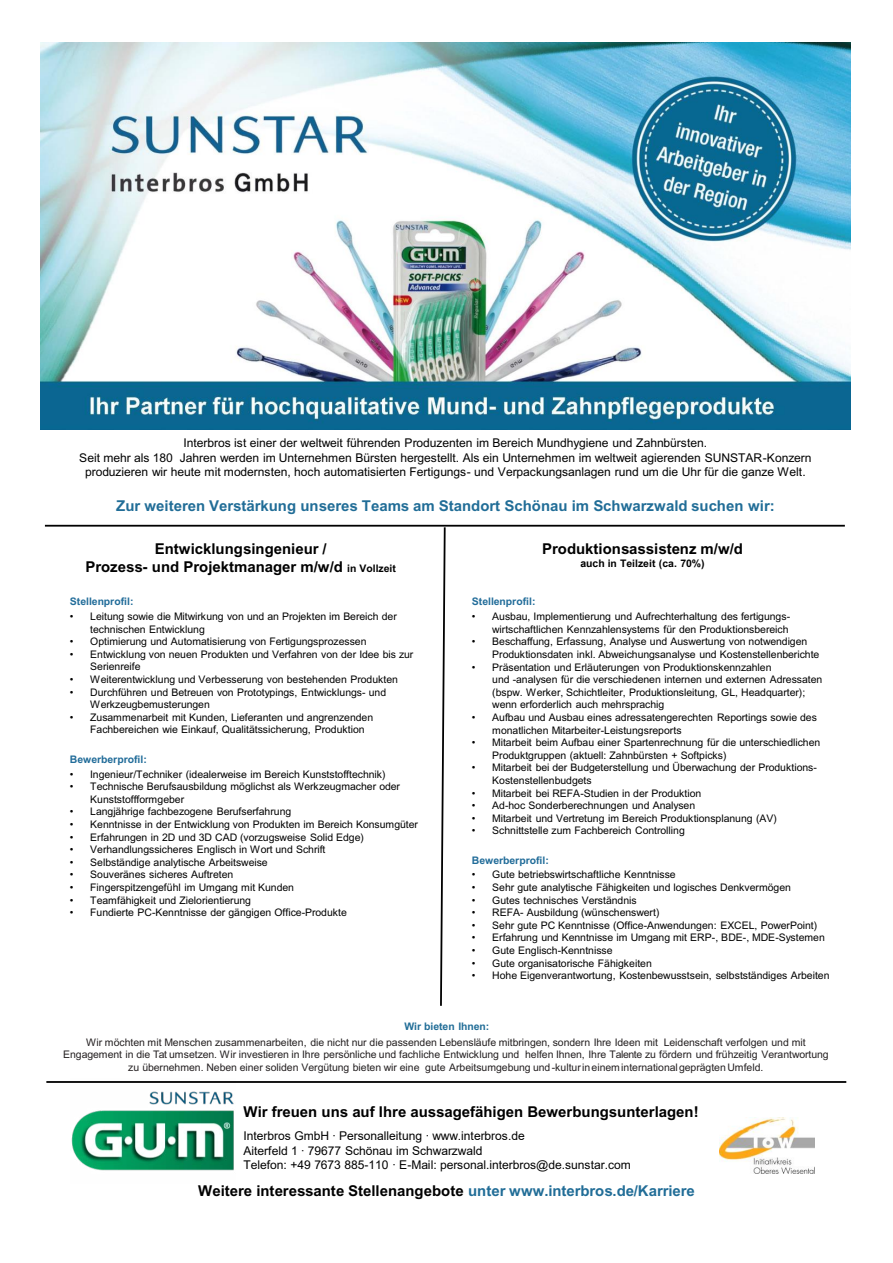
<style>
.page{position:relative;width:893px;height:1263px;background:#fff}
.page>*{position:absolute;margin:0;border:0;box-sizing:border-box;transform-origin:0 0}
.t1{font:700 15px/18px "Arial";color:#000;text-align:center}
.t2{font:700 15px "Arial";color:#216d97}
.t3{font:12px/14.4px "Arial";letter-spacing:-.005em;color:#000;text-align:center}
.t4{font:10.5px/12.6px "Arial";letter-spacing:-.005em;color:#000}
.t5{font:10.5px/12.6px "Arial";letter-spacing:-.005em;color:#231f20;text-align:center}
.t6{font:700 10.5px "Arial";letter-spacing:-.005em;color:#216c99}
.t7{font:700 10.5px "Arial";color:#000}
.t8{font:700 10.5px "Arial";letter-spacing:-.005em;color:#216d97}
.s1{font-size:10.5px}
.s2{color:#216d97}
</style>
<div class="page">
<img style="left:40px;top:43px;width:810px;height:387px">
<hr style="left:45px;top:525px;width:800px;height:2px;background:#000">
<hr style="left:46px;top:1081px;width:800px;height:2px;background:#000">
<img style="left:70px;top:1081px;width:165px;height:90px">
<svg style="left:439px;top:526px;width:8px;height:480px"></svg>
<img style="left:720px;top:1118px;width:94px;height:55px">
<p class="t3" style="left:79px;top:436px;width:734px">Interbros ist einer der weltweit führenden Produzenten im Bereich Mundhygiene und Zahnbürsten.<br>Seit mehr als 180 Jahren werden im Unternehmen Bürsten hergestellt. Als ein Unternehmen im weltweit agierenden SUNSTAR-Konzern produzieren wir heute mit modernsten, hoch automatisierten Fertigungs- und Verpackungsanlagen rund um die Uhr für die ganze Welt.</p>
<h1 class="t2" style="left:116px;top:497px;width:660px">Zur weiteren Verstärkung unseres Teams am Standort Schönau im Schwarzwald suchen wir:</h1>
<h1 class="t1" style="left:85px;top:539px;width:312px">Entwicklungsingenieur /<br>Prozess- und Projektmanager m/w/d <span class="s1">in Vollzeit</span></h1>
<h1 class="t1" style="left:542px;top:539px;width:202px">Produktionsassistenz m/w/d</h1>
<p class="t7" style="left:580px;top:556px;width:126px">auch in Teilzeit (ca. 70%)</p>
<p class="t6" style="left:70px;top:595px;width:65px">Stellenprofil:</p>
<p class="t4" style="left:90px;top:610px;width:308px;text-indent:-20px">• Leitung sowie die Mitwirkung von und an Projekten im Bereich der technischen Entwicklung</p>
<p class="t4" style="left:70px;top:635px;width:298px">• Optimierung und Automatisierung von Fertigungsprozessen</p>
<p class="t4" style="left:90px;top:648px;width:325px;text-indent:-20px">• Entwicklung von neuen Produkten und Verfahren von der Idee bis zur<br>Serienreife</p>
<p class="t4" style="left:70px;top:673px;width:329px">• Weiterentwicklung und Verbesserung von bestehenden Produkten</p>
<p class="t4" style="left:90px;top:686px;width:297px;text-indent:-20px">• Durchführen und Betreuen von Prototypings, Entwicklungs- und<br>Werkzeugbemusterungen</p>
<p class="t4" style="left:90px;top:711px;width:284px;text-indent:-20px">• Zusammenarbeit mit Kunden, Lieferanten und angrenzenden<br>Fachbereichen wie Einkauf, Qualitätssicherung, Produktion</p>
<p class="t6" style="left:70px;top:753px;width:78px">Bewerberprofil:</p>
<p class="t4" style="left:70px;top:767px;width:317px">• Ingenieur/Techniker (idealerweise im Bereich Kunststofftechnik)</p>
<p class="t4" style="left:90px;top:780px;width:311px;text-indent:-20px">• Technische Berufsausbildung möglichst als Werkzeugmacher oder<br>Kunststoffformgeber</p>
<p class="t4" style="left:70px;top:805px;width:223px">• Langjährige fachbezogene Berufserfahrung</p>
<p class="t4" style="left:70px;top:818px;width:350px">• Kenntnisse in der Entwicklung von Produkten im Bereich Konsumgüter</p>
<p class="t4" style="left:70px;top:830px;width:295px">• Erfahrungen in 2D und 3D CAD (vorzugsweise Solid Edge)</p>
<p class="t4" style="left:70px;top:843px;width:257px">• Verhandlungssicheres Englisch in Wort und Schrift</p>
<p class="t4" style="left:70px;top:856px;width:199px">• Selbständige analytische Arbeitsweise</p>
<p class="t4" style="left:70px;top:868px;width:165px">• Souveränes sicheres Auftreten</p>
<p class="t4" style="left:70px;top:881px;width:226px">• Fingerspitzengefühl im Umgang mit Kunden</p>
<p class="t4" style="left:70px;top:893px;width:183px">• Teamfähigkeit und Zielorientierung</p>
<p class="t4" style="left:70px;top:906px;width:278px">• Fundierte PC-Kenntnisse der gängigen Office-Produkte</p>
<p class="t6" style="left:472px;top:595px;width:65px">Stellenprofil:</p>
<p class="t4" style="left:472px;top:610px;width:320px;text-align:right">• Ausbau, Implementierung und Aufrechterhaltung des fertigungs&shy;wirtschaftlichen Kennzahlensystems für den Produktionsbereich</p>
<p class="t4" style="left:492px;top:635px;width:329px;text-indent:-20px">• Beschaffung, Erfassung, Analyse und Auswertung von notwendigen<br>Produktionsdaten inkl. Abweichungsanalyse und Kostenstellenberichte</p>
<p class="t4" style="left:492px;top:660px;width:332px;text-indent:-20px">• Präsentation und Erläuterungen von Produktionskennzahlen<br>und -analysen für die verschiedenen internen und externen Adressaten (bspw. Werker, Schichtleiter, Produktionsleitung, GL, Headquarter); wenn erforderlich auch mehrsprachig</p>
<p class="t4" style="left:492px;top:711px;width:326px;text-indent:-20px">• Aufbau und Ausbau eines adressatengerechten Reportings sowie des monatlichen Mitarbeiter-Leistungsreports</p>
<p class="t4" style="left:492px;top:736px;width:329px;text-indent:-20px">• Mitarbeit beim Aufbau einer Spartenrechnung für die unterschiedlichen<br>Produktgruppen (aktuell: Zahnbürsten + Softpicks)</p>
<p class="t4" style="left:492px;top:761px;width:326px;text-indent:-20px">• Mitarbeit bei der Budgeterstellung und Überwachung der Produktions-<br>Kostenstellenbudgets</p>
<p class="t4" style="left:472px;top:786px;width:231px">• Mitarbeit bei REFA-Studien in der Produktion</p>
<p class="t4" style="left:472px;top:799px;width:225px">• Ad-hoc Sonderberechnungen und Analysen</p>
<p class="t4" style="left:472px;top:812px;width:307px">• Mitarbeit und Vertretung im Bereich Produktionsplanung (AV)</p>
<p class="t4" style="left:472px;top:824px;width:214px">• Schnittstelle zum Fachbereich Controlling</p>
<p class="t6" style="left:472px;top:854px;width:78px">Bewerberprofil:</p>
<p class="t4" style="left:472px;top:868px;width:205px">• Gute betriebswirtschaftliche Kenntnisse</p>
<p class="t4" style="left:472px;top:881px;width:320px">• Sehr gute analytische Fähigkeiten und logisches Denkvermögen</p>
<p class="t4" style="left:472px;top:894px;width:166px">• Gutes technisches Verständnis</p>
<p class="t4" style="left:472px;top:906px;width:189px">• REFA- Ausbildung (wünschenswert)</p>
<p class="t4" style="left:472px;top:919px;width:347px">• Sehr gute PC Kenntnisse (Office-Anwendungen: EXCEL, PowerPoint)</p>
<p class="t4" style="left:472px;top:931px;width:354px">• Erfahrung und Kenntnisse im Umgang mit ERP-, BDE-, MDE-Systemen</p>
<p class="t4" style="left:472px;top:944px;width:142px">• Gute Englisch-Kenntnisse</p>
<p class="t4" style="left:472px;top:957px;width:181px">• Gute organisatorische Fähigkeiten</p>
<p class="t4" style="left:472px;top:969px;width:359px">• Hohe Eigenverantwortung, Kostenbewusstsein, selbstständiges Arbeiten</p>
<p class="t8" style="left:404px;top:1020px;width:87px">Wir bieten Ihnen:</p>
<p class="t5" style="left:63px;top:1036px;width:767px">Wir möchten mit Menschen zusammenarbeiten, die nicht nur die passenden Lebensläufe mitbringen, sondern Ihre Ideen mit Leidenschaft verfolgen und mit<br>Engagement in die Tat umsetzen. Wir investieren in Ihre persönliche und fachliche Entwicklung und helfen Ihnen, Ihre Talente zu fördern und frühzeitig Verantwortung zu übernehmen. Neben einer soliden Vergütung bieten wir eine gute Arbeitsumgebung und-kulturineineminternationalgeprägten Umfeld.</p>
<h1 class="t1" style="left:243px;top:1103px;width:457px">Wir freuen uns auf Ihre aussagefähigen Bewerbungsunterlagen!</h1>
<p class="t3" style="left:243px;top:1128px;width:389px;text-align:left">Interbros GmbH ∙ Personalleitung ∙ www.interbros.de<br>Aiterfeld 1 ∙ 79677 Schönau im Schwarzwald<br>Telefon: +49 7673 885-110 ∙ E-Mail: personal.interbros@de.sunstar.com</p>
<h1 class="t1" style="left:198px;top:1181px;width:498px">Weitere interessante Stellenangebote <span class="s2">unter www.interbros.de/Karriere</span></h1>
</div>
